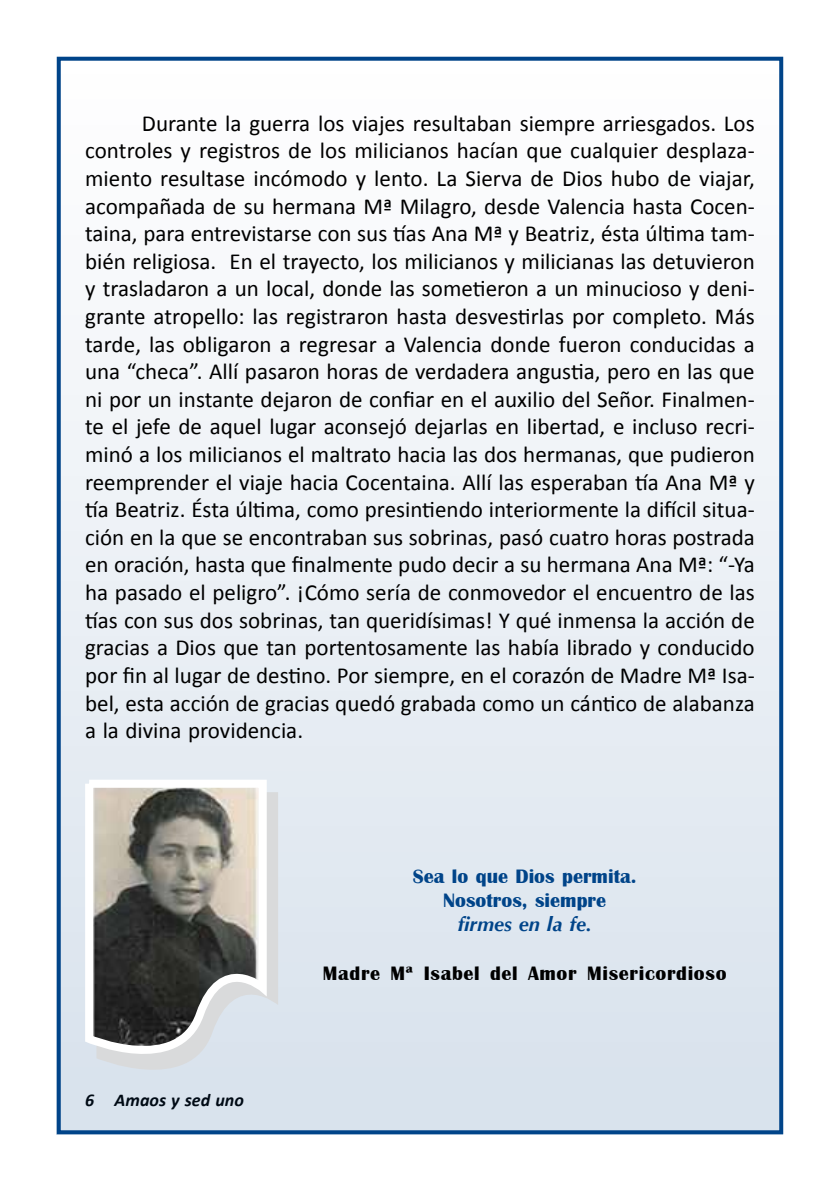
<style>
.page{position:relative;width:840px;height:1191px;background:#fff}
.page>*{position:absolute;margin:0;border:0;box-sizing:border-box;transform-origin:0 0}
.t1{font:23px/27.6px "Calibri";color:#000;text-align:justify}
.t2{font:700 20px/24px "Britannic";color:#004489;text-align:center}
.t3{font:700 20px "Britannic";letter-spacing:.035em;color:#000}
.t4{font:italic 700 20px "Optima";color:#004489}
.t5{font:italic 700 18px "Calibri";color:#000}
</style>
<div class="page">
<div style="left:57px;top:57px;width:725px;height:1077px;background:linear-gradient(to bottom,#fdfdfe,#d5e0eb)"></div>
<svg style="left:96px;top:792px;width:182px;height:304px;background:#d9e0e7"></svg>
<svg style="left:81px;top:775px;width:189px;height:301px;background:#969592"></svg>
<p class="t1" style="left:85px;top:108px;width:671px;text-indent:57px">Durante la guerra los viajes resultaban siempre arriesgados. Los controles y registros de los milicianos hacían que cualquier desplaza&shy;miento resultase incómodo y lento. La Sierva de Dios hubo de viajar, acompañada de su hermana Mª Milagro, desde Valencia hasta Cocen&shy;taina, para entrevistarse con sus tías Ana Mª y Beatriz, ésta última tam&shy;bién religiosa. En el trayecto, los milicianos y milicianas las detuvieron y trasladaron a un local, donde las sometieron a un minucioso y deni&shy;grante atropello: las registraron hasta desvestirlas por completo. Más tarde, las obligaron a regresar a Valencia donde fueron conducidas a una “checa”. Allí pasaron horas de verdadera angustia, pero en las que ni por un instante dejaron de confiar en el auxilio del Señor. Finalmen&shy;te el jefe de aquel lugar aconsejó dejarlas en libertad, e incluso recri&shy;minó a los milicianos el maltrato hacia las dos hermanas, que pudieron reemprender el viaje hacia Cocentaina. Allí las esperaban tía Ana Mª y tía Beatriz. Ésta última, como presintiendo interiormente la difícil situa&shy;ción en la que se encontraban sus sobrinas, pasó cuatro horas postrada en oración, hasta que finalmente pudo decir a su hermana Ana Mª: “-Ya ha pasado el peligro”. ¡Cómo sería de conmovedor el encuentro de las tías con sus dos sobrinas, tan queridísimas! Y qué inmensa la acción de gracias a Dios que tan portentosamente las había librado y conducido por fin al lugar de destino. Por siempre, en el corazón de Madre Mª Isa&shy;bel, esta acción de gracias quedó grabada como un cántico de alabanza a la divina providencia.</p>
<p class="t5" style="left:85px;top:1088px;width:160px">6 Amaos y sed uno</p>
<p class="t2" style="left:412px;top:865px;width:225px">Sea lo que Dios permita.<br>Nosotros, siempre</p>
<p class="t4" style="left:457px;top:913px;width:135px">firmes en la fe.</p>
<p class="t3" style="left:323px;top:961px;width:405px">Madre Mª Isabel del Amor Misericordioso</p>
</div>
